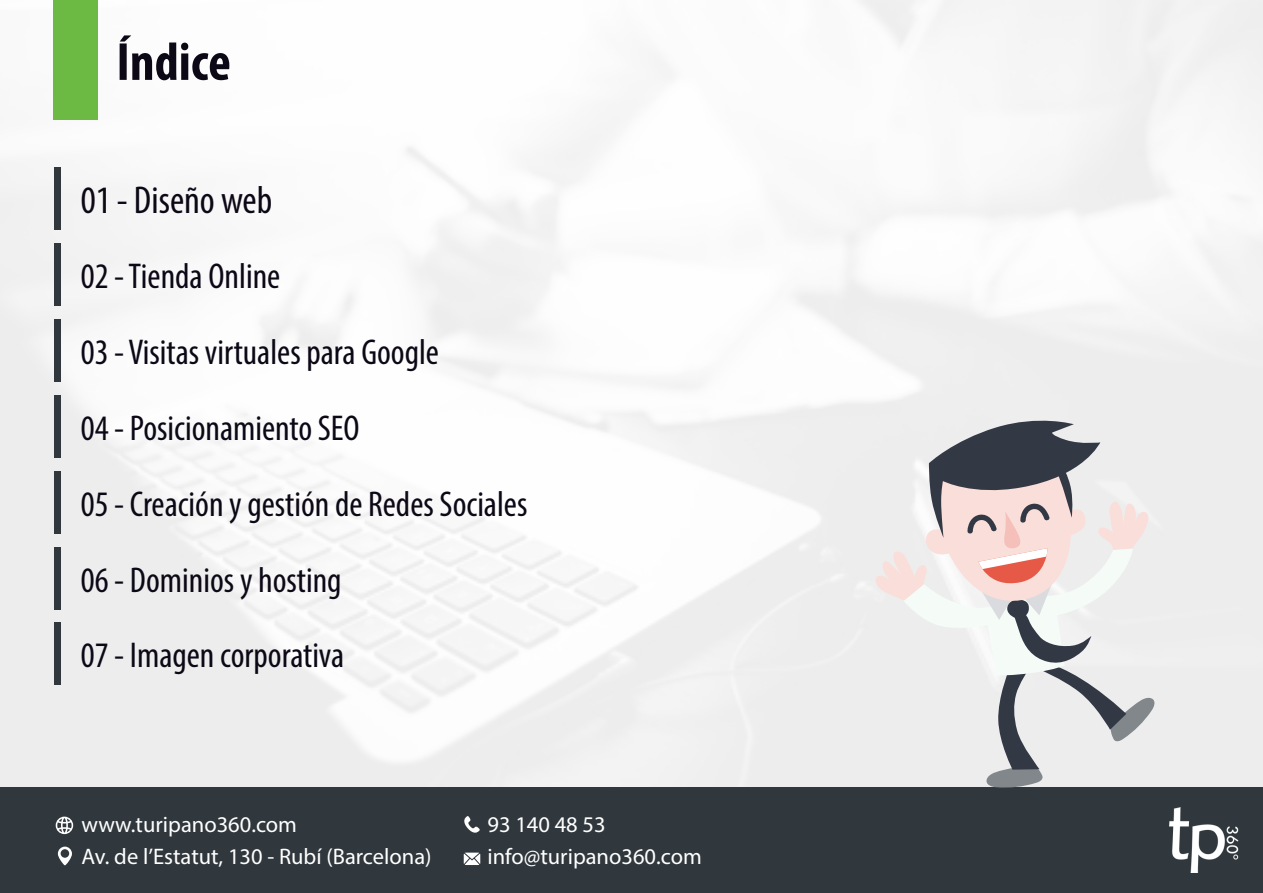
<style>
.page{position:relative;width:1263px;height:893px;background:#f7f7f7}
.page>*{position:absolute;margin:0;border:0;box-sizing:border-box;transform-origin:0 0}
.t1{font:700 condensed 54px "Myriad Pro";color:#0c0816}
.t2{font:condensed 39px "Myriad Pro";color:#0c0816}
.t3{font:condensed 36px "Myriad Pro";color:#0c0816}
.t4{font:22.5px "Myriad Pro";color:#fff}
</style>
<div class="page">
<div style="left:53px;top:0;width:44px;height:119px;background:#6cba44"></div>
<div style="left:0;top:788px;width:1263px;height:105px;background:#30383d"></div>
<img style="left:1170px;top:808px;width:69px;height:64px">
<svg style="left:875px;top:420px;width:281px;height:368px"></svg>
<div style="left:54px;top:167px;width:7px;height:62px;background:#30383d"></div>
<div style="left:54px;top:243px;width:7px;height:62px;background:#30383d"></div>
<div style="left:54px;top:319px;width:7px;height:63px;background:#30383d"></div>
<div style="left:54px;top:396px;width:7px;height:62px;background:#30383d"></div>
<div style="left:54px;top:472px;width:7px;height:62px;background:#30383d"></div>
<svg style="left:56px;top:817px;width:17px;height:17px"></svg>
<svg style="left:58px;top:847px;width:14px;height:18px"></svg>
<svg style="left:464px;top:816px;width:16px;height:17px"></svg>
<svg style="left:464px;top:853px;width:16px;height:12px"></svg>
<div style="left:54px;top:547px;width:7px;height:62px;background:#30383d"></div>
<div style="left:54px;top:622px;width:7px;height:63px;background:#30383d"></div>
<p class="t1" style="left:116px;top:28px;width:116px">Índice</p>
<p class="t2" style="left:81px;top:176px;width:193px">01 - Diseño web</p>
<p class="t3" style="left:81px;top:254px;width:201px">02 - Tienda Online</p>
<p class="t3" style="left:81px;top:330px;width:360px">03 - Visitas virtuales para Google</p>
<p class="t3" style="left:81px;top:406px;width:280px">04 - Posicionamiento SEO</p>
<p class="t3" style="left:81px;top:483px;width:448px">05 - Creación y gestión de Redes Sociales</p>
<p class="t3" style="left:81px;top:558px;width:262px">06 - Dominios y hosting</p>
<p class="t3" style="left:81px;top:633px;width:265px">07 - Imagen corporativa</p>
<p class="t4" style="left:82px;top:810px;width:217px">www.turipano360.com</p>
<p class="t4" style="left:487px;top:810px;width:120px">93 140 48 53</p>
<p class="t4" style="left:82px;top:843px;width:351px">Av. de l’Estatut, 130 - Rubí (Barcelona)</p>
<p class="t4" style="left:487px;top:843px;width:216px">info@turipano360.com</p>
</div>
